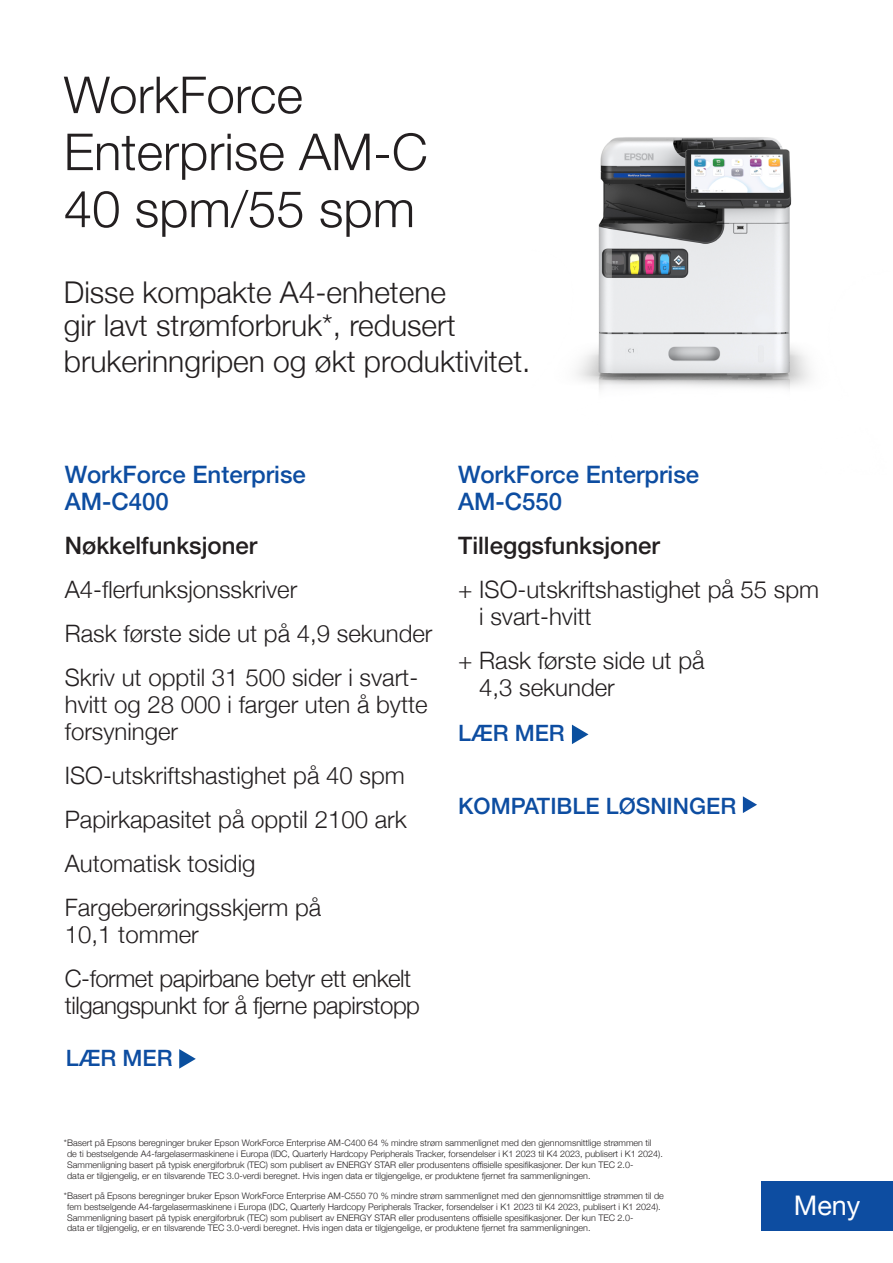
<style>
.page{position:relative;width:893px;height:1263px;background:#fff}
.page>*{position:absolute;margin:0;border:0;box-sizing:border-box;transform-origin:0 0}
.t1{font:300 51px/57px "Helvetica Neue";color:#231f20}
.t2{font:300 30px/33px "Helvetica Neue";color:#231f20}
.t3{font:27px "Helvetica Neue";color:#fff}
.t4{font:300 24px/27px "Helvetica Neue";color:#231f20}
.t5{font:300 24px/27px "Helvetica Neue";letter-spacing:-.02em;color:#231f20}
.t6{font:500 24px/27px "Helvetica Neue";color:#0d4da1}
.t7{font:500 24px "Helvetica Neue";color:#231f20}
.t8{font:500 22.5px "Helvetica Neue";color:#0d4da1}
.t9{font:300 9px/10.8px "Helvetica Neue";color:#231f20}
</style>
<div class="page">
<img style="left:576px;top:137px;width:234px;height:253px">
<div style="left:761px;top:1181px;width:132px;height:50px;background:#0d4da1"></div>
<svg style="left:743px;top:796px;width:14px;height:17px"></svg>
<svg style="left:572px;top:725px;width:16px;height:19px"></svg>
<svg style="left:179px;top:1049px;width:17px;height:20px"></svg>
<p class="t1" style="left:64px;top:63px;width:365px">WorkForce<br>Enterprise AM-C<br>40 spm/55 spm</p>
<p class="t2" style="left:64px;top:273px;width:393px">Disse kompakte A4-enhetene gir lavt strømforbruk*, redusert</p>
<p class="t2" style="left:64px;top:342px;width:468px">brukerinngripen og økt produktivitet.</p>
<p class="t6" style="left:65px;top:459px;width:243px">WorkForce Enterprise<br>AM-C400</p>
<p class="t7" style="left:65px;top:526px;width:194px">Nøkkelfunksjoner</p>
<p class="t4" style="left:65px;top:574px;width:234px">A4-flerfunksjonsskriver</p>
<p class="t4" style="left:65px;top:618px;width:369px">Rask første side ut på 4,9 sekunder</p>
<p class="t4" style="left:65px;top:662px;width:364px">Skriv ut opptil 31 500 sider i svart&shy;hvitt og 28 000 i farger uten å bytte forsyninger</p>
<p class="t4" style="left:65px;top:760px;width:341px">ISO-utskriftshastighet på 40 spm</p>
<p class="t4" style="left:65px;top:804px;width:343px">Papirkapasitet på opptil 2100 ark</p>
<p class="t4" style="left:65px;top:848px;width:192px">Automatisk tosidig</p>
<p class="t4" style="left:65px;top:892px;width:258px">Fargeberøringsskjerm på<br>10,1 tommer</p>
<p class="t5" style="left:65px;top:963px;width:357px">C-formet papirbane betyr ett enkelt tilgangspunkt for å fjerne papirstopp</p>
<p class="t8" style="left:66px;top:1040px;width:108px">LÆR MER</p>
<p class="t6" style="left:458px;top:459px;width:243px">WorkForce Enterprise<br>AM-C550</p>
<p class="t7" style="left:458px;top:526px;width:203px">Tilleggsfunksjoner</p>
<p class="t4" style="left:479px;top:574px;width:341px;text-indent:-21px">+ ISO-utskriftshastighet på 55 spm i svart-hvitt</p>
<p class="t4" style="left:479px;top:645px;width:227px;text-indent:-21px">+ Rask første side ut på<br>4,3 sekunder</p>
<p class="t8" style="left:458px;top:715px;width:108px">LÆR MER</p>
<p class="t8" style="left:458px;top:788px;width:280px">KOMPATIBLE LØSNINGER</p>
<p class="t9" style="left:67px;top:1137px;width:597px;text-indent:-3px">*Basert på Epsons beregninger bruker Epson WorkForce Enterprise AM-C400 64 % mindre strøm sammenlignet med den gjennomsnittlige strømmen til de ti bestselgende A4-fargelasermaskinene i Europa (IDC, Quarterly Hardcopy Peripherals Tracker, forsendelser i K1 2023 til K4 2023, publisert i K1 2024).<br>Sammenligning basert på typisk energiforbruk (TEC) som publisert av ENERGY STAR eller produsentens offisielle spesifikasjoner. Der kun TEC 2.0-<br>data er tilgjengelig, er en tilsvarende TEC 3.0-verdi beregnet. Hvis ingen data er tilgjengelige, er produktene fjernet fra sammenligningen.</p>
<p class="t9" style="left:67px;top:1190px;width:598px;text-indent:-3px">*Basert på Epsons beregninger bruker Epson WorkForce Enterprise AM-C550 70 % mindre strøm sammenlignet med den gjennomsnittlige strømmen til de fem bestselgende A4-fargelasermaskinene i Europa (IDC, Quarterly Hardcopy Peripherals Tracker, forsendelser i K1 2023 til K4 2023, publisert i K1 2024).<br>Sammenligning basert på typisk energiforbruk (TEC) som publisert av ENERGY STAR eller produsentens offisielle spesifikasjoner. Der kun TEC 2.0-<br>data er tilgjengelig, er en tilsvarende TEC 3.0-verdi beregnet. Hvis ingen data er tilgjengelige, er produktene fjernet fra sammenligningen.</p>
<p class="t3" style="left:794px;top:1186px;width:68px">Meny</p>
</div>
